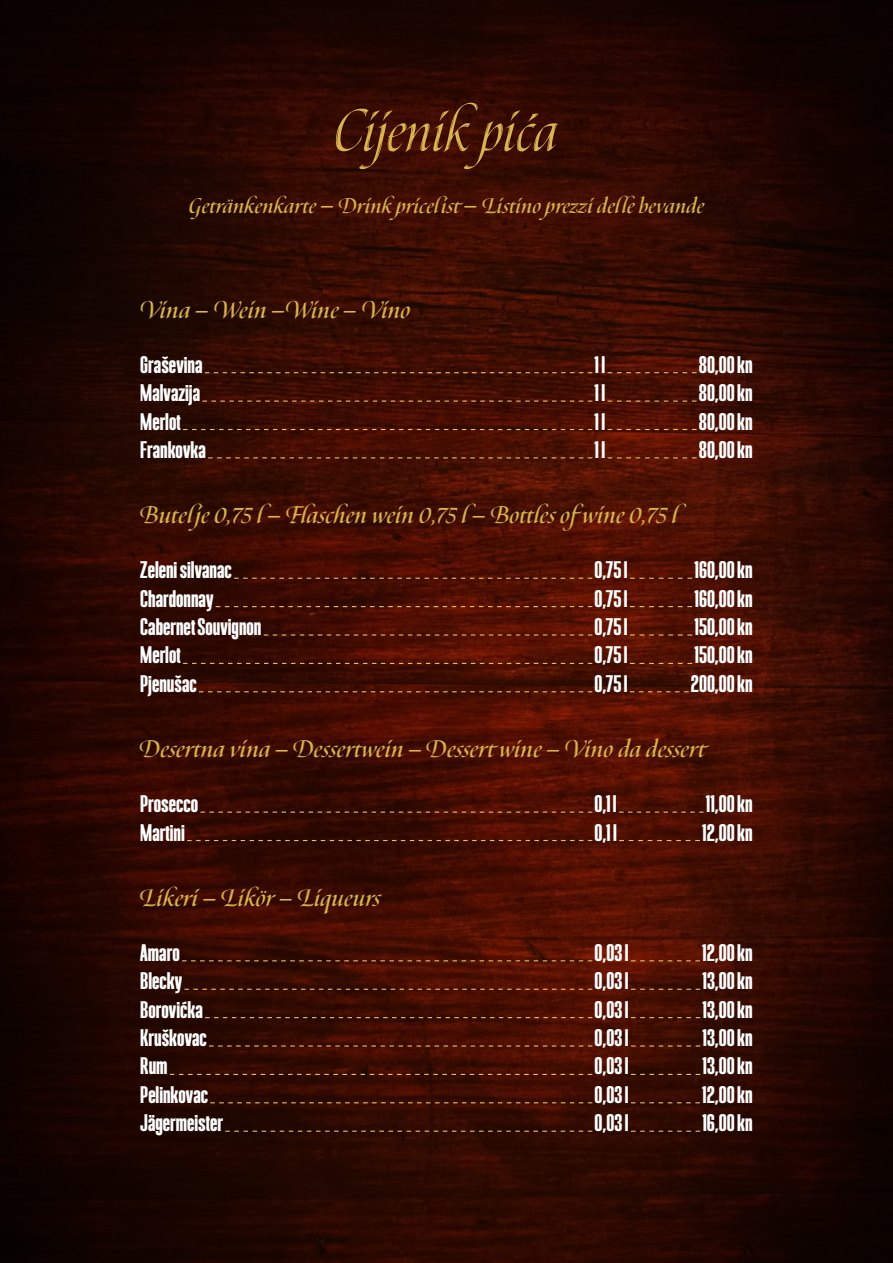
<style>
.page{position:relative;width:893px;height:1263px;background:#fff}
.page>*{position:absolute;margin:0;border:0;box-sizing:border-box;transform-origin:0 0}
.t1{font:italic 67.5px "Canto Brush";letter-spacing:-.01em;color:#d9b451}
.t2{font:italic 700 27px "Canto Brush";letter-spacing:.005em;color:#d9b451}
.t3{font:italic 700 24px "Canto Brush";letter-spacing:.005em;color:#d9b451}
.t4{font:900 21px "Denso Sans";color:#fff}
.s1{font-size:27px}
</style>
<div class="page">
<img style="left:0;top:0;width:893px;height:1263px">
<svg style="left:205px;top:372px;width:387px;height:1px"></svg>
<svg style="left:608px;top:372px;width:89px;height:1px"></svg>
<svg style="left:202px;top:400px;width:390px;height:2px"></svg>
<svg style="left:608px;top:400px;width:89px;height:2px"></svg>
<svg style="left:183px;top:429px;width:409px;height:1px"></svg>
<svg style="left:608px;top:429px;width:89px;height:1px"></svg>
<svg style="left:208px;top:457px;width:384px;height:1px"></svg>
<svg style="left:608px;top:457px;width:89px;height:1px"></svg>
<svg style="left:234px;top:578px;width:358px;height:1px"></svg>
<svg style="left:630px;top:578px;width:62px;height:1px"></svg>
<svg style="left:216px;top:606px;width:376px;height:1px"></svg>
<svg style="left:630px;top:606px;width:62px;height:1px"></svg>
<svg style="left:264px;top:634px;width:328px;height:1px"></svg>
<svg style="left:630px;top:634px;width:62px;height:1px"></svg>
<svg style="left:183px;top:663px;width:409px;height:1px"></svg>
<svg style="left:630px;top:663px;width:62px;height:1px"></svg>
<svg style="left:199px;top:691px;width:393px;height:1px"></svg>
<svg style="left:630px;top:691px;width:59px;height:1px"></svg>
<svg style="left:200px;top:811px;width:392px;height:2px"></svg>
<svg style="left:619px;top:811px;width:84px;height:2px"></svg>
<svg style="left:187px;top:840px;width:405px;height:1px"></svg>
<svg style="left:619px;top:840px;width:81px;height:1px"></svg>
<svg style="left:182px;top:960px;width:410px;height:1px"></svg>
<svg style="left:631px;top:960px;width:69px;height:1px"></svg>
<svg style="left:184px;top:989px;width:408px;height:1px"></svg>
<svg style="left:631px;top:989px;width:69px;height:1px"></svg>
<svg style="left:205px;top:1017px;width:387px;height:1px"></svg>
<svg style="left:631px;top:1017px;width:69px;height:1px"></svg>
<svg style="left:209px;top:1045px;width:383px;height:1px"></svg>
<svg style="left:631px;top:1045px;width:69px;height:1px"></svg>
<svg style="left:170px;top:1074px;width:422px;height:1px"></svg>
<svg style="left:631px;top:1074px;width:69px;height:1px"></svg>
<svg style="left:210px;top:1102px;width:382px;height:1px"></svg>
<svg style="left:631px;top:1102px;width:69px;height:1px"></svg>
<svg style="left:225px;top:1131px;width:367px;height:1px"></svg>
<svg style="left:631px;top:1131px;width:69px;height:1px"></svg>
<h1 class="t1" style="left:333px;top:90px;width:228px">Cijenik pića</h1>
<p class="t3" style="left:189px;top:191px;width:517px">Getränkenkarte <span class="s1">–</span> Drink pricelist <span class="s1">–</span> Listino prezzi delle bevande</p>
<p class="t2" style="left:140px;top:293px;width:272px">Vina – Wein –Wine – Vino</p>
<p class="t4" style="left:140px;top:352px;width:64px">Graševina</p>
<p class="t4" style="left:595px;top:352px;width:12px">1 l</p>
<p class="t4" style="left:699px;top:352px;width:55px">80,00 kn</p>
<p class="t4" style="left:140px;top:380px;width:61px">Malvazija</p>
<p class="t4" style="left:595px;top:380px;width:12px">1 l</p>
<p class="t4" style="left:699px;top:380px;width:55px">80,00 kn</p>
<p class="t4" style="left:140px;top:408px;width:42px">Merlot</p>
<p class="t4" style="left:595px;top:408px;width:12px">1 l</p>
<p class="t4" style="left:699px;top:408px;width:55px">80,00 kn</p>
<p class="t4" style="left:140px;top:437px;width:67px">Frankovka</p>
<p class="t4" style="left:595px;top:437px;width:12px">1 l</p>
<p class="t4" style="left:699px;top:437px;width:55px">80,00 kn</p>
<p class="t2" style="left:140px;top:498px;width:539px">Butelje 0,75 l – Flaschen wein 0,75 l – Bottles ofwine 0,75 l</p>
<p class="t4" style="left:140px;top:557px;width:93px">Zeleni silvanac</p>
<p class="t4" style="left:595px;top:557px;width:34px">0,75 l</p>
<p class="t4" style="left:695px;top:557px;width:60px">160,00 kn</p>
<p class="t4" style="left:140px;top:586px;width:75px">Chardonnay</p>
<p class="t4" style="left:595px;top:586px;width:34px">0,75 l</p>
<p class="t4" style="left:695px;top:586px;width:60px">160,00 kn</p>
<p class="t4" style="left:140px;top:614px;width:123px">Cabernet Souvignon</p>
<p class="t4" style="left:595px;top:614px;width:34px">0,75 l</p>
<p class="t4" style="left:695px;top:614px;width:60px">150,00 kn</p>
<p class="t4" style="left:140px;top:642px;width:42px">Merlot</p>
<p class="t4" style="left:595px;top:642px;width:34px">0,75 l</p>
<p class="t4" style="left:695px;top:642px;width:60px">150,00 kn</p>
<p class="t4" style="left:140px;top:671px;width:58px">Pjenušac</p>
<p class="t4" style="left:595px;top:671px;width:34px">0,75 l</p>
<p class="t4" style="left:691px;top:671px;width:63px">200,00 kn</p>
<p class="t2" style="left:140px;top:732px;width:567px">Desertna vina – Dessertwein – Dessert wine – Vino da dessert</p>
<p class="t4" style="left:140px;top:791px;width:59px">Prosecco</p>
<p class="t4" style="left:595px;top:791px;width:24px">0,1 l</p>
<p class="t4" style="left:706px;top:791px;width:48px">11,00 kn</p>
<p class="t4" style="left:140px;top:819px;width:46px">Martini</p>
<p class="t4" style="left:595px;top:819px;width:24px">0,1 l</p>
<p class="t4" style="left:702px;top:819px;width:52px">12,00 kn</p>
<p class="t2" style="left:140px;top:881px;width:242px">Likeri – Likör – Liqueurs</p>
<p class="t4" style="left:140px;top:940px;width:41px">Amaro</p>
<p class="t4" style="left:595px;top:940px;width:35px">0,03 l</p>
<p class="t4" style="left:702px;top:940px;width:52px">12,00 kn</p>
<p class="t4" style="left:140px;top:968px;width:43px">Blecky</p>
<p class="t4" style="left:595px;top:968px;width:35px">0,03 l</p>
<p class="t4" style="left:703px;top:968px;width:52px">13,00 kn</p>
<p class="t4" style="left:140px;top:996px;width:64px">Borovićka</p>
<p class="t4" style="left:595px;top:996px;width:35px">0,03 l</p>
<p class="t4" style="left:703px;top:996px;width:52px">13,00 kn</p>
<p class="t4" style="left:140px;top:1025px;width:68px">Kruškovac</p>
<p class="t4" style="left:595px;top:1025px;width:35px">0,03 l</p>
<p class="t4" style="left:703px;top:1025px;width:52px">13,00 kn</p>
<p class="t4" style="left:140px;top:1053px;width:29px">Rum</p>
<p class="t4" style="left:595px;top:1053px;width:35px">0,03 l</p>
<p class="t4" style="left:703px;top:1053px;width:52px">13,00 kn</p>
<p class="t4" style="left:140px;top:1082px;width:69px">Pelinkovac</p>
<p class="t4" style="left:595px;top:1082px;width:35px">0,03 l</p>
<p class="t4" style="left:702px;top:1082px;width:52px">12,00 kn</p>
<p class="t4" style="left:140px;top:1110px;width:84px">Jägermeister</p>
<p class="t4" style="left:595px;top:1110px;width:35px">0,03 l</p>
<p class="t4" style="left:702px;top:1110px;width:52px">16,00 kn</p>
</div>
